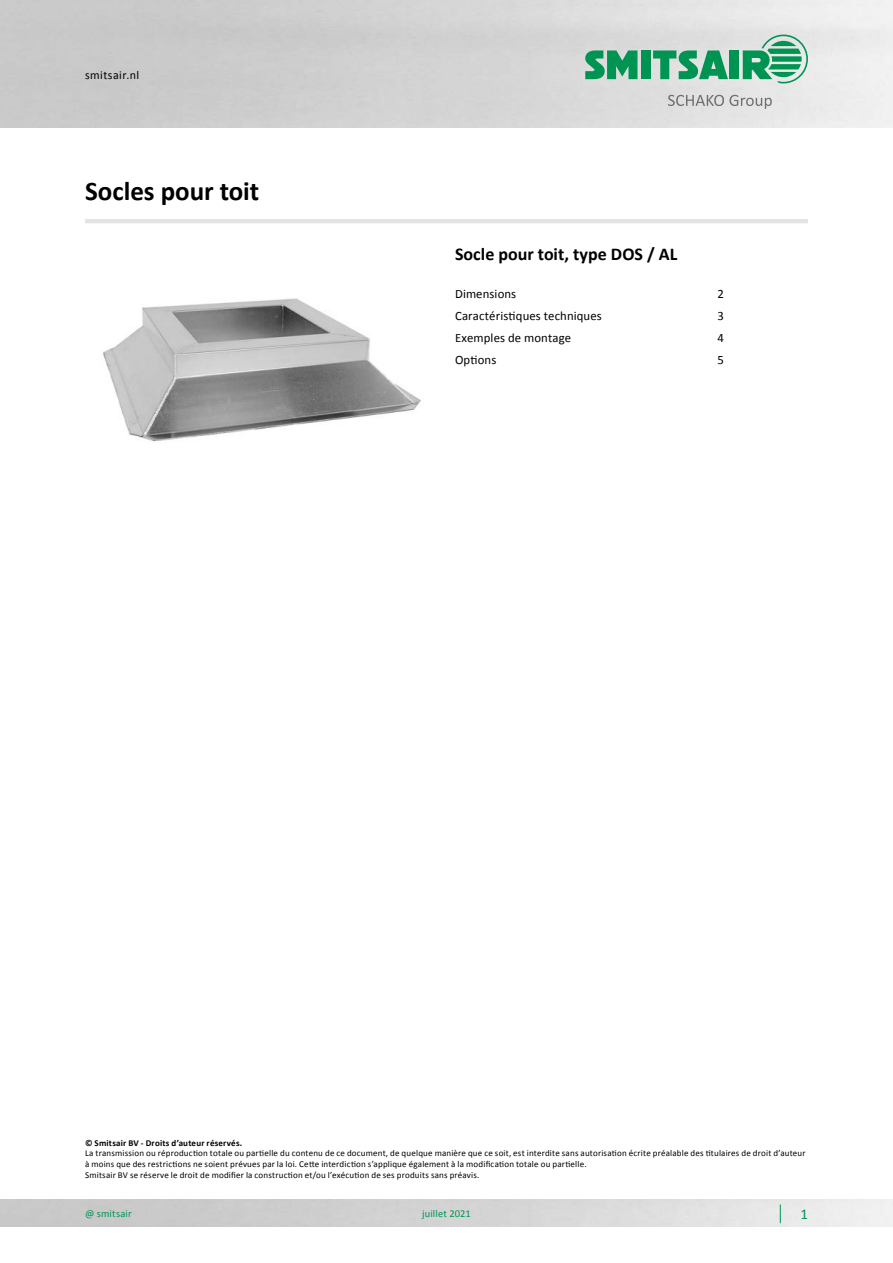
<style>
.page{position:relative;width:893px;height:1263px;background:#fff}
.page>*{position:absolute;margin:0;border:0;box-sizing:border-box;transform-origin:0 0}
.t1{font:700 27px "Calibri";letter-spacing:-.005em;color:#000}
.t2{font:700 18px "Calibri";color:#000}
.t3{font:15px "Calibri";color:#009453}
.t4{font:12.75px "Calibri";letter-spacing:.01em;color:#000}
.t5{font:12px "Calibri";letter-spacing:.035em;color:#000}
.t6{font:10.5px "Calibri";letter-spacing:.015em;color:#009453}
.t7{font:9px/10.8px "Calibri";letter-spacing:.02em;color:#000}
.t8{font:700 9px "Calibri";letter-spacing:.025em;color:#000}
</style>
<div class="page">
<img style="left:0;top:0;width:893px;height:128px">
<svg style="left:668px;top:95px;width:104px;height:14px"></svg>
<div style="left:641px;top:50px;width:9px;height:29px;background:#009453"></div>
<svg style="left:585px;top:50px;width:52px;height:29px;background:#39a676"></svg>
<div style="left:730px;top:50px;width:9px;height:29px;background:#009453"></div>
<svg style="left:653px;top:50px;width:75px;height:29px;background:#59b28b"></svg>
<svg style="left:743px;top:35px;width:65px;height:48px;background:#79bfa0"></svg>
<hr style="left:85px;top:219px;width:723px;height:4px;background:#e3e3e3">
<svg style="left:780px;top:1204px;width:1px;height:19px"></svg>
<img style="left:103px;top:298px;width:318px;height:144px">
<h3 class="t5" style="left:85px;top:67px;width:56px">smitsair.nl</h3>
<h1 class="t1" style="left:85px;top:172px;width:176px">Socles pour toit</h1>
<h2 class="t2" style="left:455px;top:241px;width:224px">Socle pour toit, type DOS / AL</h2>
<h3 class="t4" style="left:455px;top:285px;width:63px">Dimensions</h3>
<h3 class="t4" style="left:717px;top:285px;width:8px">2</h3>
<h3 class="t4" style="left:455px;top:307px;width:148px">Caractéristiques techniques</h3>
<h3 class="t4" style="left:717px;top:307px;width:8px">3</h3>
<h3 class="t4" style="left:455px;top:329px;width:118px">Exemples de montage</h3>
<h3 class="t4" style="left:717px;top:329px;width:8px">4</h3>
<h3 class="t4" style="left:455px;top:351px;width:43px">Options</h3>
<h3 class="t4" style="left:717px;top:351px;width:8px">5</h3>
<p class="t8" style="left:85px;top:1136px;width:159px">© Smitsair BV - Droits d’auteur réservés.</p>
<p class="t7" style="left:85px;top:1148px;width:722px">La transmission ou réproduction totale ou partielle du contenu de ce document, de quelque manière que ce soit, est interdite sans autorisation écrite préalable des titulaires de droit d’auteur à moins que des restrictions ne soient prévues par la loi. Cette interdiction s’applique également à la modification totale ou partielle.<br>Smitsair BV se réserve le droit de modifier la construction et/ou l’exécution de ses produits sans préavis.</p>
<p class="t6" style="left:85px;top:1206px;width:48px">@ smitsair</p>
<p class="t6" style="left:422px;top:1206px;width:50px">juillet 2021</p>
<h3 class="t3" style="left:800px;top:1203px;width:9px">1</h3>
</div>
